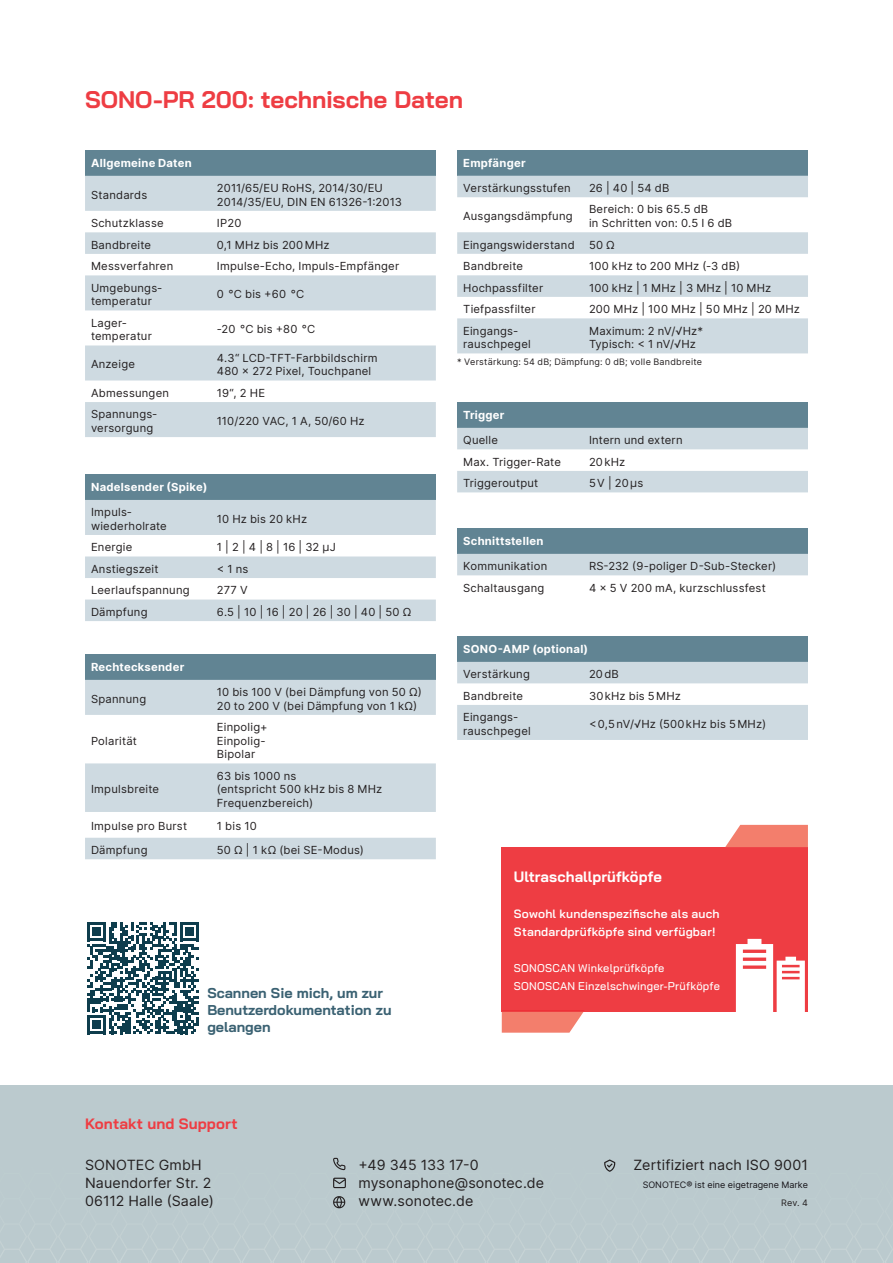
<style>
.page{position:relative;width:893px;height:1263px;background:#fff}
.page>*{position:absolute;margin:0;border:0;box-sizing:border-box;transform-origin:0 0}
.t1{font:700 24px "Bai Jamjuree";letter-spacing:-.005em;color:#ee3d43}
.t2{font:700 15px "Bai Jamjuree";letter-spacing:.005em;color:#fff}
.t3{font:700 15px "Bai Jamjuree";letter-spacing:.005em;color:#ee3d43}
.t4{font:14.25px/18px "Inter";letter-spacing:.01em;color:#231f20}
.t5{font:700 14.25px/17.1px "Bai Jamjuree";color:#3a6172}
.t6{font:600 12px/18px "Bai Jamjuree";letter-spacing:.015em;color:#fff}
.t7{font:11.25px/13.5px "Inter";letter-spacing:.02em;color:#231f20}
.t8{font:700 11.25px "Inter";letter-spacing:.025em;color:#fff}
.t9{font:500 11.25px/18px "Bai Jamjuree";letter-spacing:.02em;color:#fff}
.t10{font:9px "Inter";letter-spacing:.025em;color:#231f20}
.t11{font:9px "Inter";color:#151318}
</style>
<div class="page">
<div style="left:0;top:1086px;width:893px;height:177px;background:#bbcace"></div>
<div style="left:502px;top:847px;width:306px;height:164px;background:#ee3d43"></div>
<svg style="left:725px;top:825px;width:83px;height:22px;background:#f48a79"></svg>
<svg style="left:502px;top:1010px;width:82px;height:23px;background:#f38476"></svg>
<svg style="left:736px;top:939px;width:69px;height:73px"></svg>
<div style="left:85px;top:150px;width:351px;height:26px;background:#618493"></div>
<svg style="left:85px;top:176px;width:351px;height:261px;fill:#cedae1"></svg>
<div style="left:85px;top:474px;width:351px;height:26px;background:#618493"></div>
<svg style="left:85px;top:500px;width:351px;height:121px"></svg>
<div style="left:457px;top:150px;width:351px;height:26px;background:#618493"></div>
<svg style="left:457px;top:176px;width:351px;height:177px;fill:#cedae1"></svg>
<div style="left:457px;top:402px;width:351px;height:26px;background:#618493"></div>
<svg style="left:457px;top:428px;width:351px;height:64px"></svg>
<div style="left:457px;top:528px;width:351px;height:26px;background:#618493"></div>
<div style="left:457px;top:554px;width:351px;height:21px;background:#cedae1"></div>
<div style="left:457px;top:636px;width:351px;height:26px;background:#618493"></div>
<svg style="left:457px;top:662px;width:351px;height:78px"></svg>
<div style="left:85px;top:654px;width:351px;height:26px;background:#618493"></div>
<svg style="left:85px;top:680px;width:351px;height:179px;fill:#cedae1"></svg>
<svg style="left:87px;top:922px;width:112px;height:112px"></svg>
<svg style="left:0;top:1157px;width:893px;height:106px"></svg>
<h1 class="t1" style="left:85px;top:86px;width:379px">SONO-PR 200: technische Daten</h1>
<p class="t8" style="left:91px;top:155px;width:102px">Allgemeine Daten</p>
<p class="t7" style="left:91px;top:188px;width:58px">Standards</p>
<p class="t7" style="left:217px;top:181px;width:187px">2011/65/EU RoHS, 2014/30/EU<br>2014/35/EU, DIN EN 61326-1:2013</p>
<p class="t7" style="left:91px;top:216px;width:74px">Schutzklasse</p>
<p class="t7" style="left:217px;top:216px;width:26px">IP20</p>
<p class="t7" style="left:91px;top:237px;width:61px">Bandbreite</p>
<p class="t7" style="left:217px;top:237px;width:114px">0,1 MHz bis 200 MHz</p>
<p class="t7" style="left:91px;top:259px;width:84px">Messverfahren</p>
<p class="t7" style="left:217px;top:259px;width:184px">Impulse-Echo, Impuls-Empfänger</p>
<p class="t7" style="left:91px;top:281px;width:73px">Umgebungs&shy;temperatur</p>
<p class="t7" style="left:217px;top:287px;width:89px">0 °C bis +60 °C</p>
<p class="t7" style="left:91px;top:316px;width:62px">Lager&shy;temperatur</p>
<p class="t7" style="left:217px;top:322px;width:100px">-20 °C bis +80 °C</p>
<p class="t7" style="left:91px;top:357px;width:45px">Anzeige</p>
<p class="t7" style="left:217px;top:351px;width:162px">4.3“ LCD-TFT-Farbbildschirm<br>480 × 272 Pixel, Touchpanel</p>
<p class="t7" style="left:91px;top:386px;width:80px">Abmessungen</p>
<p class="t7" style="left:217px;top:386px;width:50px">19“, 2 HE</p>
<p class="t7" style="left:91px;top:407px;width:68px">Spannungs&shy;versorgung</p>
<p class="t7" style="left:217px;top:414px;width:149px">110/220 VAC, 1 A, 50/60 Hz</p>
<p class="t8" style="left:91px;top:479px;width:118px">Nadelsender (Spike)</p>
<p class="t7" style="left:91px;top:505px;width:77px">Impuls&shy;wiederholrate</p>
<p class="t7" style="left:217px;top:512px;width:92px">10 Hz bis 20 kHz</p>
<p class="t7" style="left:91px;top:540px;width:43px">Energie</p>
<p class="t7" style="left:217px;top:540px;width:120px">1 | 2 | 4 | 8 | 16 | 32 μJ</p>
<p class="t7" style="left:91px;top:562px;width:69px">Anstiegszeit</p>
<p class="t7" style="left:217px;top:562px;width:33px">&lt; 1 ns</p>
<p class="t7" style="left:91px;top:583px;width:100px">Leerlaufspannung</p>
<p class="t7" style="left:217px;top:583px;width:32px">277 V</p>
<p class="t7" style="left:91px;top:605px;width:58px">Dämpfung</p>
<p class="t7" style="left:217px;top:605px;width:196px">6.5 | 10 | 16 | 20 | 26 | 30 | 40 | 50 Ω</p>
<p class="t8" style="left:91px;top:659px;width:95px">Rechtecksender</p>
<p class="t7" style="left:91px;top:692px;width:57px">Spannung</p>
<p class="t7" style="left:217px;top:685px;width:206px">10 bis 100 V (bei Dämpfung von 50 Ω)<br>20 to 200 V (bei Dämpfung von 1 kΩ)</p>
<p class="t7" style="left:91px;top:733px;width:47px">Polarität</p>
<p class="t7" style="left:217px;top:720px;width:52px">Einpolig+<br>Einpolig-<br>Bipolar</p>
<p class="t7" style="left:91px;top:782px;width:69px">Impulsbreite</p>
<p class="t7" style="left:217px;top:768px;width:167px">63 bis 1000 ns<br>(entspricht 500 kHz bis 8 MHz<br>Frequenzbereich)</p>
<p class="t7" style="left:91px;top:819px;width:98px">Impulse pro Burst</p>
<p class="t7" style="left:217px;top:819px;width:41px">1 bis 10</p>
<p class="t7" style="left:91px;top:843px;width:58px">Dämpfung</p>
<p class="t7" style="left:217px;top:843px;width:149px">50 Ω | 1 kΩ (bei SE-Modus)</p>
<p class="t5" style="left:207px;top:985px;width:186px">Scannen Sie mich, um zur<br>Benutzerdokumentation zu gelangen</p>
<p class="t8" style="left:463px;top:155px;width:64px">Empfänger</p>
<p class="t7" style="left:463px;top:181px;width:109px">Verstärkungsstufen</p>
<p class="t7" style="left:589px;top:181px;width:82px">26 | 40 | 54 dB</p>
<p class="t7" style="left:463px;top:209px;width:111px">Ausgangsdämpfung</p>
<p class="t7" style="left:589px;top:202px;width:145px">Bereich: 0 bis 65.5 dB<br>in Schritten von: 0.5 I 6 dB</p>
<p class="t7" style="left:463px;top:237px;width:113px">Eingangswiderstand</p>
<p class="t7" style="left:589px;top:237px;width:27px">50 Ω</p>
<p class="t7" style="left:463px;top:259px;width:61px">Bandbreite</p>
<p class="t7" style="left:589px;top:259px;width:153px">100 kHz to 200 MHz (-3 dB)</p>
<p class="t7" style="left:463px;top:280px;width:82px">Hochpassfilter</p>
<p class="t7" style="left:589px;top:280px;width:184px">100 kHz | 1 MHz | 3 MHz | 10 MHz</p>
<p class="t7" style="left:463px;top:302px;width:74px">Tiefpassfilter</p>
<p class="t7" style="left:589px;top:302px;width:212px">200 MHz | 100 MHz | 50 MHz | 20 MHz</p>
<p class="t7" style="left:463px;top:324px;width:69px">Eingangs&shy;rauschpegel</p>
<p class="t7" style="left:589px;top:324px;width:116px">Maximum: 2 nV/√Hz*<br>Typisch: &lt; 1 nV/√Hz</p>
<p class="t10" style="left:457px;top:356px;width:246px">* Verstärkung: 54 dB; Dämpfung: 0 dB; volle Bandbreite</p>
<p class="t8" style="left:463px;top:407px;width:43px">Trigger</p>
<p class="t7" style="left:463px;top:433px;width:36px">Quelle</p>
<p class="t7" style="left:589px;top:433px;width:95px">Intern und extern</p>
<p class="t7" style="left:463px;top:454px;width:99px">Max. Trigger-Rate</p>
<p class="t7" style="left:589px;top:454px;width:38px">20 kHz</p>
<p class="t7" style="left:463px;top:476px;width:77px">Triggeroutput</p>
<p class="t7" style="left:589px;top:476px;width:56px">5 V | 20 µs</p>
<p class="t8" style="left:463px;top:533px;width:82px">Schnittstellen</p>
<p class="t7" style="left:463px;top:559px;width:86px">Kommunikation</p>
<p class="t7" style="left:589px;top:559px;width:189px">RS-232 (9-poliger D-Sub-Stecker)</p>
<p class="t7" style="left:463px;top:580px;width:83px">Schaltausgang</p>
<p class="t7" style="left:589px;top:580px;width:178px">4 × 5 V 200 mA, kurzschlussfest</p>
<p class="t8" style="left:463px;top:641px;width:127px">SONO-AMP (optional)</p>
<p class="t7" style="left:463px;top:667px;width:68px">Verstärkung</p>
<p class="t7" style="left:589px;top:667px;width:31px">20 dB</p>
<p class="t7" style="left:463px;top:688px;width:61px">Bandbreite</p>
<p class="t7" style="left:589px;top:688px;width:93px">30 kHz bis 5 MHz</p>
<p class="t7" style="left:463px;top:710px;width:69px">Eingangs&shy;rauschpegel</p>
<p class="t7" style="left:589px;top:717px;width:179px">&lt; 0,5 nV/√Hz (500 kHz bis 5 MHz)</p>
<h2 class="t2" style="left:514px;top:868px;width:150px">Ultraschallprüfköpfe</h2>
<p class="t6" style="left:514px;top:905px;width:207px">Sowohl kundenspezifische als auch<br>Standardprüfköpfe sind verfügbar!</p>
<p class="t9" style="left:514px;top:959px;width:208px">SONOSCAN Winkelprüfköpfe<br>SONOSCAN Einzelschwinger-Prüfköpfe</p>
<h2 class="t3" style="left:85px;top:1115px;width:154px">Kontakt und Support</h2>
<p class="t4" style="left:85px;top:1156px;width:130px">SONOTEC GmbH<br>Nauendorfer Str. 2<br>06112 Halle (Saale)</p>
<p class="t4" style="left:359px;top:1156px;width:187px">+49 345 133 17-0 mysonaphone@sonotec.de www.sonotec.de</p>
<p class="t4" style="left:634px;top:1156px;width:176px">Zertifiziert nach ISO 9001</p>
<p class="t11" style="left:643px;top:1178px;width:167px">SONOTEC® ist eine eigetragene Marke</p>
<p class="t10" style="left:781px;top:1196px;width:28px">Rev. 4</p>
</div>
